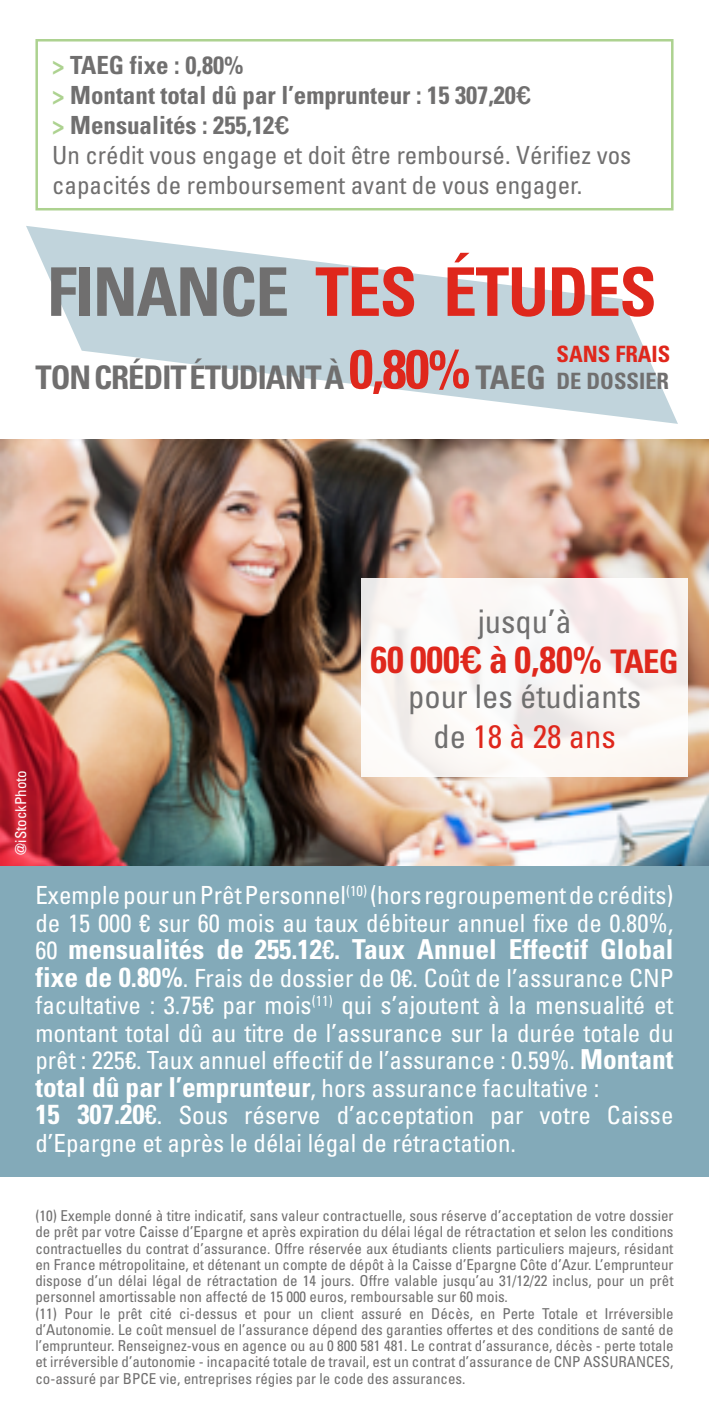
<style>
.page{position:relative;width:709px;height:1418px;background:#fff}
.page>*{position:absolute;margin:0;border:0;box-sizing:border-box;transform-origin:0 0}
.t1{font:700 condensed 67.25px "Univers";letter-spacing:-.02em;color:#df271c}
.t2{font:700 condensed 37.5px "Univers";color:#df271c}
.t3{font:700 condensed 32.5px "Univers";letter-spacing:-.03em;color:#706f6f}
.t4{font:condensed 32.5px/40px "Univers";color:#706f6f;text-align:center}
.t5{font:700 condensed 27.5px "Univers";color:#fff}
.t6{font:condensed 25px/27.5px "Univers";color:#fff}
.t7{font:condensed 25px/30px "Univers";color:#706f6f}
.t8{font:700 condensed 22.5px "Univers";color:#df271c}
.t9{font:condensed 15px/16.2px "Univers";color:#706f6f}
.t10{font:condensed 15px "Univers";color:#fff}
.s1{font-weight:700;color:#add290}
.s2{font-weight:700}
.s3{font-family:"Arial Rounded MT Bold";font-stretch:normal}
.s4{color:#706f6f}
.s5{font-size:55px;color:#df271c}
.s6{font-size:22.5px}
.s7{font-family:"Arial Rounded MT Bold";font-weight:400;font-stretch:normal}
.s8{font-size:32.5px}
.s9{color:#df271c}
.s10{font-weight:400;font-size:25px}
.s11{font-weight:400}
.s12{font-weight:700;font-size:27.5px}
.s13{font-size:27.5px}
</style>
<div class="page">
<img style="left:0;top:439px;width:709px;height:427px">
<svg style="left:26px;top:226px;width:652px;height:198px;fill:#c1d4dc"></svg>
<div style="left:0;top:866px;width:709px;height:310px;background:#83aab9"></div>
<div style="left:35px;top:39px;width:638px;height:171px;border:2px solid #add290"></div>
<svg style="left:361px;top:579px;width:326px;height:197px;fill:#fbf8f5"></svg>
<h3 class="t7" style="left:52px;top:49px;width:581px"><span class="s1">&gt;</span> <span class="s2">TAEG fixe : 0,80%<br></span><span class="s1">&gt;</span> <span class="s2">Montant total dû par l’emprunteur : 15 307,20</span><span class="s3">€<br></span><span class="s1">&gt;</span> <span class="s2">Mensualités : 255,12</span><span class="s3">€<br></span>Un crédit vous engage et doit être remboursé. Vérifiez vos capacités de remboursement avant de vous engager.</h3>
<h1 class="t1" style="left:47px;top:251px;width:611px"><span class="s4">FINANCE</span> TES ÉTUDES</h1>
<h3 class="t8" style="left:556px;top:340px;width:115px">SANS FRAIS</h3>
<h3 class="t3" style="left:35px;top:357px;width:635px">TON CRÉDIT ÉTUDIANT À <span class="s5">0,80%</span> TAEG <span class="s6">DE DOSSIER</span></h3>
<p class="t10" style="left:11px;top:854px;width:86px;rotate:-90deg">@iStockPhoto</p>
<h3 class="t4" style="left:477px;top:601px;width:95px">jusqu’à</h3>
<h2 class="t2" style="left:370px;top:637px;width:310px">60 000<span class="s7">€</span> à 0,80% <span class="s8">TAEG</span></h2>
<h3 class="t4" style="left:408px;top:676px;width:234px">pour les étudiants de <span class="s9">18 à 28 ans</span></h3>
<h3 class="t6" style="left:35px;top:881px;width:639px">Exemple pour un Prêt Personnel<sup>(10)</sup> (hors regroupement de crédits) de 15 000 € sur 60 mois au taux débiteur annuel fixe de 0.80%,</h3>
<h3 class="t5" style="left:35px;top:932px;width:639px"><span class="s10">60</span> mensualités de 255.12<span class="s11">€</span>. Taux Annuel Effectif Global</h3>
<p class="t6" style="left:35px;top:963px;width:639px"><span class="s12">fixe de 0.80%</span>. Frais de dossier de 0€. Coût de l’assurance CNP facultative : 3.75€ par mois<sup>(11)</sup> qui s’ajoutent à la mensualité et montant total dû au titre de l’assurance sur la durée totale du prêt : 225€. Taux annuel effectif de l’assurance : 0.59%. <span class="s12">Montant total dû par l’emprunteur</span>, hors assurance facultative :<br><span class="s12">15 307.20</span><span class="s13">€</span>. Sous réserve d’acceptation par votre Caisse d’Epargne et après le délai légal de rétractation.</p>
<p class="t9" style="left:35px;top:1207px;width:639px">(10) Exemple donné à titre indicatif, sans valeur contractuelle, sous réserve d’acceptation de votre dossier de prêt par votre Caisse d’Epargne et après expiration du délai légal de rétractation et selon les conditions contractuelles du contrat d’assurance. Offre réservée aux étudiants clients particuliers majeurs, résidant en France métropolitaine, et détenant un compte de dépôt à la Caisse d’Epargne Côte d’Azur. L’emprunteur dispose d’un délai légal de rétractation de 14 jours. Offre valable jusqu’au 31/12/22 inclus, pour un prêt personnel amortissable non affecté de 15 000 euros, remboursable sur 60 mois.<br>(11) Pour le prêt cité ci-dessus et pour un client assuré en Décès, en Perte Totale et Irréversible d’Autonomie. Le coût mensuel de l’assurance dépend des garanties offertes et des conditions de santé de l’emprunteur. Renseignez-vous en agence ou au 0 800 581 481. Le contrat d’assurance, décès - perte totale et irréversible d’autonomie - incapacité totale de travail, est un contrat d’assurance de CNP ASSURANCES, co-assuré par BPCE vie, entreprises régies par le code des assurances.</p>
</div>
